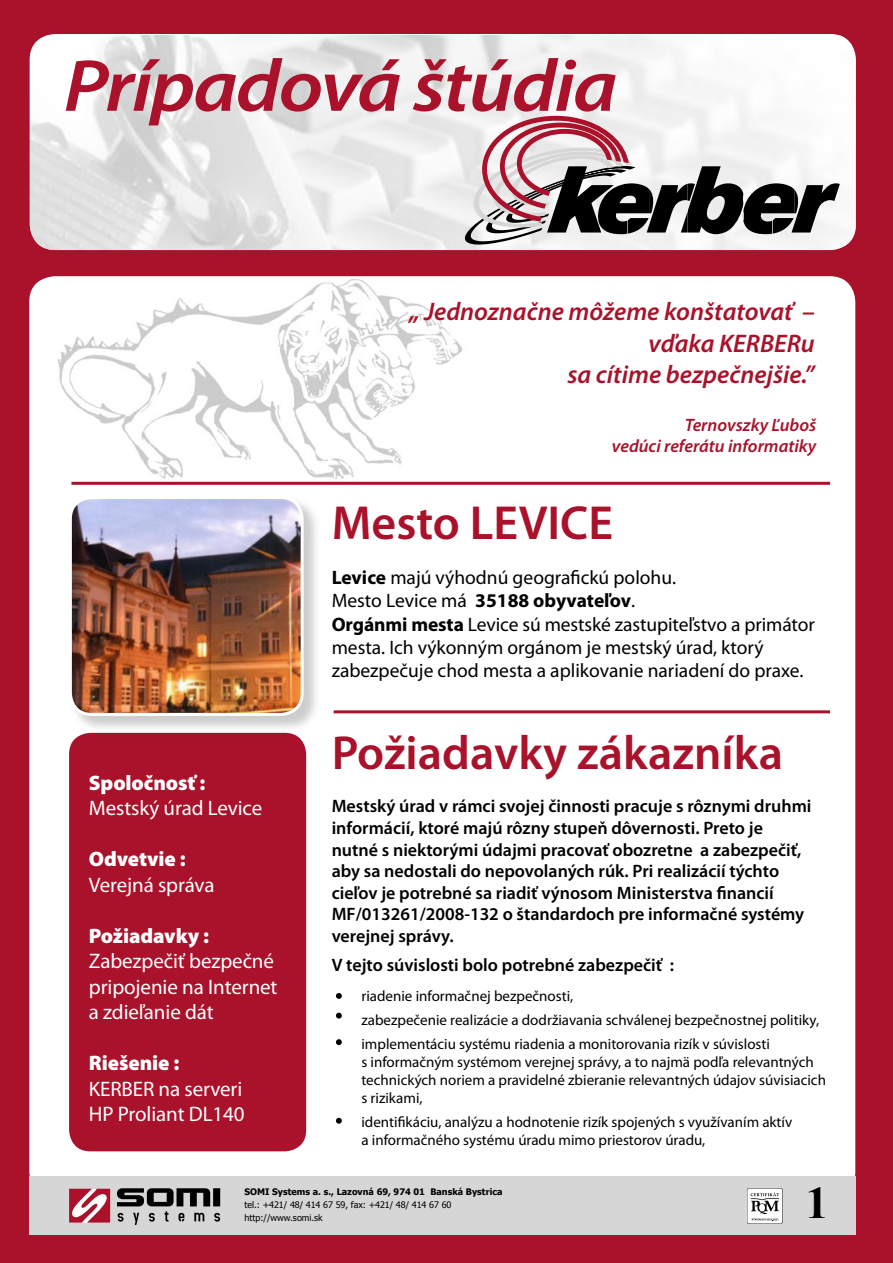
<style>
.page{position:relative;width:893px;height:1263px;background:#a9122a}
.page>*{position:absolute;margin:0;border:0;box-sizing:border-box;transform-origin:0 0}
.t1{font:italic 600 74.25px "Myriad Pro";letter-spacing:-.025em;color:#a9122a;scale:1.11 1}
.t2{font:600 48px "Myriad Pro";color:#a9122a}
.t3{font:700 45px "Times New Roman";color:#000}
.t4{font:italic 600 25.5px "Myriad Pro";color:#a9122a}
.t5{font:21px "Myriad Pro";letter-spacing:-.005em;color:#fff}
.t6{font:900 21px "Myriad Pro";letter-spacing:-.005em;color:#fff}
.t7{font:19.5px/23.4px "Myriad Pro";color:#000}
.t8{font:700 19.5px "Myriad Pro";color:#000}
.t9{font:600 18px/21.6px "Myriad Pro";color:#000}
.t10{font:italic 600 18px/21px "Myriad Pro";color:#a9122a;text-align:right}
.t11{font:15px/18px "Myriad Pro";color:#000}
.t12{font:9px "Tahoma";letter-spacing:-.005em;color:#000}
.t13{font:700 9px "Tahoma";color:#000}
.s1{font-weight:700}
.s2{font-weight:400}
</style>
<div class="page">
<img style="left:30px;top:35px;width:826px;height:215px">
<div style="left:29px;top:276px;width:826px;height:900px;background:#fff"></div>
<img style="left:52px;top:276px;width:802px;height:204px">
<div style="left:29px;top:1176px;width:826px;height:59px;background:#d6d6d6"></div>
<svg style="left:117px;top:1188px;width:103px;height:37px"></svg>
<svg style="left:69px;top:1189px;width:41px;height:33px"></svg>
<svg style="left:69px;top:734px;width:237px;height:417px"></svg>
<svg style="left:465px;top:116px;width:375px;height:129px;background:#b2a8aa"></svg>
<div style="left:68px;top:495px;width:254px;height:239px;background:#000;opacity:.2"></div>
<img style="left:67px;top:495px;width:238px;height:219px">
<hr style="left:71px;top:482px;width:759px;height:3px;background:#a9122a">
<svg style="left:747px;top:1188px;width:36px;height:36px"></svg>
<hr style="left:334px;top:710px;width:496px;height:3px;background:#a9122a">
<svg style="left:336px;top:993px;width:6px;height:6px"></svg>
<svg style="left:336px;top:1013px;width:6px;height:5px"></svg>
<svg style="left:336px;top:1039px;width:6px;height:6px"></svg>
<svg style="left:336px;top:1118px;width:6px;height:6px"></svg>
<p class="t1" style="left:64px;top:45px;width:500px">Prípadová štúdia</p>
<p class="t4" style="left:409px;top:298px;width:407px">„ Jednoznačne môžeme konštatovať –</p>
<p class="t4" style="left:648px;top:329px;width:168px">vďaka KERBERu</p>
<p class="t4" style="left:567px;top:361px;width:249px">sa cítime bezpečnejšie.”</p>
<p class="t10" style="left:612px;top:415px;width:206px">Ternovszky Ľuboš<br>vedúci referátu informatiky</p>
<p class="t6" style="left:89px;top:771px;width:118px">Spoločnosť :</p>
<p class="t5" style="left:89px;top:797px;width:175px">Mestský úrad Levice</p>
<p class="t6" style="left:89px;top:847px;width:98px">Odvetvie :</p>
<p class="t5" style="left:89px;top:873px;width:127px">Verejná správa</p>
<p class="t6" style="left:89px;top:924px;width:122px">Požiadavky :</p>
<p class="t5" style="left:89px;top:950px;width:187px">Zabezpečiť bezpečné</p>
<p class="t5" style="left:89px;top:975px;width:190px">pripojenie na Internet</p>
<p class="t5" style="left:89px;top:1001px;width:126px">a zdieľanie dát</p>
<p class="t6" style="left:89px;top:1051px;width:92px">Riešenie :</p>
<p class="t5" style="left:89px;top:1077px;width:155px">KERBER na serveri</p>
<p class="t5" style="left:89px;top:1103px;width:157px">HP Proliant DL140</p>
<p class="t2" style="left:332px;top:496px;width:283px">Mesto LEVICE</p>
<p class="t7" style="left:332px;top:566px;width:346px"><span class="s1">Levice</span> majú výhodnú geografickú polohu.</p>
<p class="t8" style="left:332px;top:590px;width:305px"><span class="s2">Mesto Levice má</span> 35188 obyvateľov<span class="s2">.</span></p>
<p class="t7" style="left:332px;top:613px;width:485px"><span class="s1">Orgánmi mesta</span> Levice sú mestské zastupiteľstvo a primátor mesta. Ich výkonným orgánom je mestský úrad, ktorý zabezpečuje chod mesta a aplikovanie nariadení do praxe.</p>
<p class="t2" style="left:332px;top:726px;width:453px">Požiadavky zákazníka</p>
<p class="t9" style="left:332px;top:796px;width:481px">Mestský úrad v rámci svojej činnosti pracuje s rôznymi druhmi informácií, ktoré majú rôzny stupeň dôvernosti. Preto je nutné s niektorými údajmi pracovať obozretne a zabezpečiť, aby sa nedostali do nepovolaných rúk. Pri realizácií týchto cieľov je potrebné sa riadiť výnosom Ministerstva financií MF/013261/2008-132 o štandardoch pre informačné systémy verejnej správy.</p>
<p class="t9" style="left:332px;top:954px;width:344px">V tejto súvislosti bolo potrebné zabezpečiť :</p>
<p class="t11" style="left:361px;top:987px;width:213px">riadenie informačnej bezpečnosti,</p>
<p class="t11" style="left:361px;top:1011px;width:459px">zabezpečenie realizácie a dodržiavania schválenej bezpečnostnej politiky,</p>
<p class="t11" style="left:361px;top:1035px;width:410px">implementáciu systému riadenia a monitorovania rizík v súvislosti</p>
<p class="t11" style="left:361px;top:1053px;width:466px">s informačným systémom verejnej správy, a to najmä podľa relevantných technických noriem a pravidelné zbieranie relevantných údajov súvisiacich s rizikami,</p>
<p class="t11" style="left:361px;top:1113px;width:432px">identifikáciu, analýzu a hodnotenie rizík spojených s využívaním aktív</p>
<p class="t11" style="left:361px;top:1131px;width:345px">a informačného systému úradu mimo priestorov úradu,</p>
<p class="t13" style="left:244px;top:1186px;width:260px">SOMI Systems a. s., Lazovná 69, 974 01 Banská Bystrica</p>
<p class="t12" style="left:244px;top:1199px;width:208px">tel.: +421/ 48/ 414 67 59, fax: +421/ 48/ 414 67 60</p>
<p class="t12" style="left:244px;top:1212px;width:80px">http://www.somi.sk</p>
<p class="t3" style="left:806px;top:1172px;width:24px">1</p>
</div>
